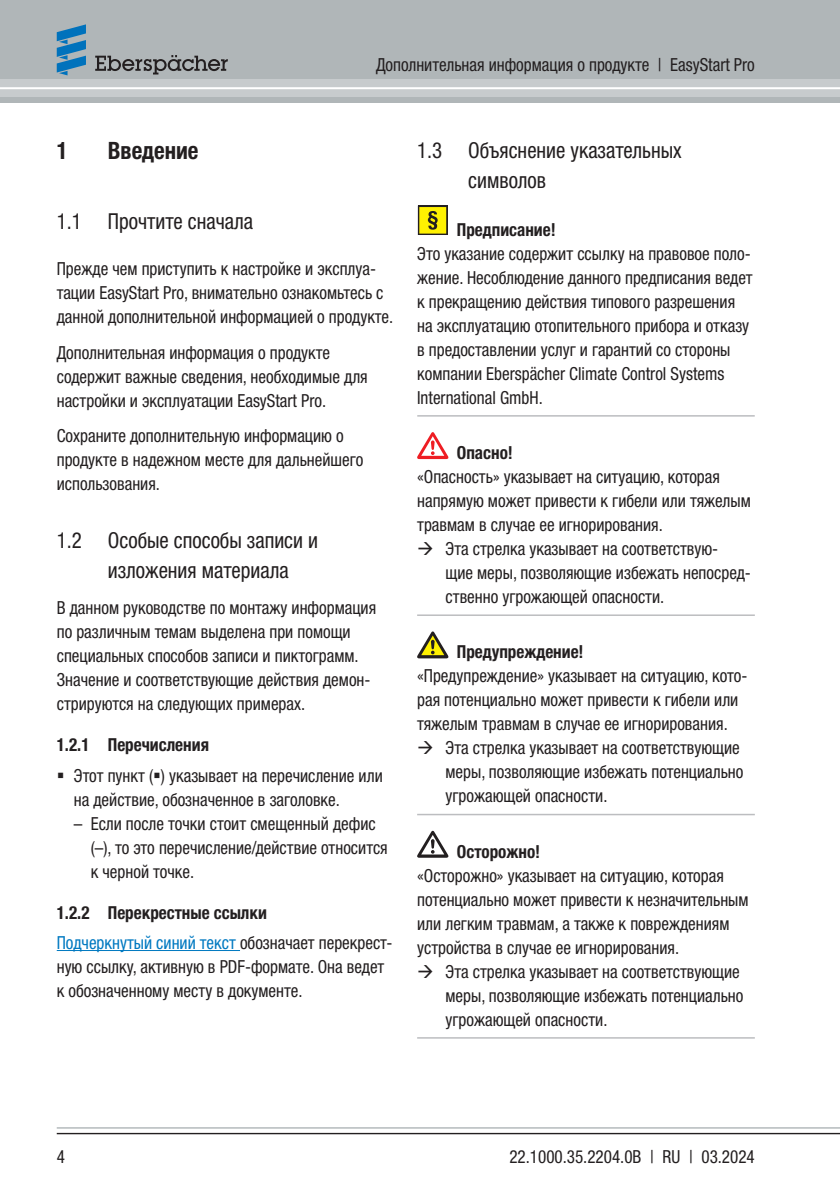
<style>
.page{position:relative;width:840px;height:1191px;background:#fff}
.page>*{position:absolute;margin:0;border:0;box-sizing:border-box;transform-origin:0 0}
.t1{font:700 condensed 24px "Helvetica Neue LTW1 G";color:#231f20;scale:.95 1}
.t2{font:condensed 22px/30px "Helvetica Neue LTW1 G";color:#231f20;scale:.95 1}
.t3{font:condensed 18px/24px "Helvetica Neue LTW1 G";color:#231f20;scale:.95 1}
.t4{font:700 condensed 18px/29.6px "Helvetica Neue LTW1 G";color:#231f20;scale:.95 1}
.s1{font-weight:700}
.s2{font-weight:400;color:#0079c1}
.s3{font-weight:400}
</style>
<div class="page">
<hr style="left:57px;top:950px;width:183px;height:1px;background:#0079c1">
<hr style="left:417px;top:415px;width:337px;height:1px;background:#bcbdc0">
<hr style="left:417px;top:614px;width:337px;height:2px;background:#bcbdc0">
<hr style="left:417px;top:814px;width:337px;height:1px;background:#bcbdc0">
<hr style="left:417px;top:1037px;width:337px;height:1px;background:#bcbdc0">
<svg style="left:417px;top:206px;width:30px;height:29px"></svg>
<svg style="left:417px;top:432px;width:31px;height:27px"></svg>
<svg style="left:417px;top:631px;width:31px;height:27px"></svg>
<svg style="left:417px;top:831px;width:31px;height:26px"></svg>
<div style="left:0;top:0;width:839px;height:102px;background:#b0b6b8"></div>
<div style="left:0;top:80px;width:839px;height:17px;background:#c7cbcd"></div>
<hr style="left:0;top:87px;width:839px;height:2px;background:#fff">
<svg style="left:95px;top:55px;width:133px;height:19px"></svg>
<svg style="left:57px;top:24px;width:29px;height:51px"></svg>
<hr style="left:57px;top:1127px;width:782px;height:1px;background:#b0b6b8">
<hr style="left:57px;top:1132px;width:782px;height:2px;background:#231f20">
<p class="t3" style="left:376px;top:53px;width:400px">Дополнительная информация о продукте | EasyStart Pro</p>
<h1 class="t1" style="left:57px;top:136px;width:13px">1</h1>
<h1 class="t1" style="left:108px;top:136px;width:97px">Введение</h1>
<p class="t2" style="left:57px;top:206px;width:208px">1.1 Прочтите сначала</p>
<p class="t3" style="left:57px;top:257px;width:355px">Прежде чем приступить к настройке и эксплуа&shy;тации EasyStart Pro, внимательно ознакомьтесь с данной дополнительной информацией о продукте.</p>
<p class="t3" style="left:57px;top:340px;width:328px">Дополнительная информация о продукте содержит важные сведения, необходимые для настройки и эксплуатации EasyStart Pro.</p>
<p class="t3" style="left:57px;top:424px;width:324px">Сохраните дополнительную информацию о продукте в надежном месте для дальнейшего использования.</p>
<p class="t2" style="left:108px;top:526px;width:223px;text-indent:-51px">1.2 Особые способы записи и изложения материала</p>
<p class="t3" style="left:57px;top:595px;width:337px">В данном руководстве по монтажу информация по различным темам выделена при помощи специальных способов записи и пиктограмм.<br>Значение и соответствующие действия демон&shy;стрируются на следующих примерах.</p>
<p class="t3" style="left:74px;top:729px;width:326px;line-height:31px;text-indent:-17px"><span class="s1">1.2.1 Перечисления<br></span>Этот пункт (▪) указывает на перечисление или</p>
<p class="t3" style="left:74px;top:787px;width:281px">на действие, обозначенное в заголовке.</p>
<p class="t3" style="left:91px;top:811px;width:314px;text-indent:-17px">– Если после точки стоит смещенный дефис (–), то это перечисление/действие относится к черной точке.</p>
<p class="t4" style="left:57px;top:898px;width:354px">1.2.2 Перекрестные ссылки<br><span class="s2">Подчеркнутый синий текст</span> <span class="s3">обозначает перекрест-</span></p>
<p class="t3" style="left:57px;top:954px;width:346px">ную ссылку, активную в PDF-формате. Она ведет к обозначенному месту в документе.</p>
<p class="t2" style="left:468px;top:135px;width:226px;text-indent:-51px">1.3 Объяснение указательных символов</p>
<p class="t4" style="left:456px;top:215px;width:106px">Предписание!</p>
<p class="t3" style="left:417px;top:241px;width:354px">Это указание содержит ссылку на правовое поло&shy;жение. Несоблюдение данного предписания ведет к прекращению действия типового разрешения на эксплуатацию отопительного прибора и отказу в предоставлении услуг и гарантий со стороны компании Eberspächer Climate Control Systems International GmbH.</p>
<p class="t4" style="left:456px;top:438px;width:60px">Опасно!</p>
<p class="t3" style="left:417px;top:465px;width:320px">«Опасность» указывает на ситуацию, которая</p>
<p class="t3" style="left:417px;top:489px;width:352px">напрямую может привести к гибели или тяжелым</p>
<p class="t3" style="left:417px;top:513px;width:260px">травмам в случае ее игнорирования.</p>
<p class="t3" style="left:445px;top:537px;width:288px">Эта стрелка указывает на соответствую-</p>
<p class="t3" style="left:445px;top:561px;width:323px">щие меры, позволяющие избежать непосред-</p>
<p class="t3" style="left:445px;top:585px;width:232px">ственно угрожающей опасности.</p>
<p class="t4" style="left:456px;top:637px;width:135px">Предупреждение!</p>
<p class="t3" style="left:417px;top:664px;width:349px">«Предупреждение» указывает на ситуацию, кото&shy;рая потенциально может привести к гибели или тяжелым травмам в случае ее игнорирования.</p>
<p class="t3" style="left:445px;top:736px;width:315px">Эта стрелка указывает на соответствующие меры, позволяющие избежать потенциально угрожающей опасности.</p>
<p class="t4" style="left:456px;top:836px;width:89px">Осторожно!</p>
<p class="t3" style="left:417px;top:863px;width:350px">«Осторожно» указывает на ситуацию, которая потенциально может привести к незначительным или легким травмам, а также к повреждениям устройства в случае ее игнорирования.</p>
<p class="t3" style="left:445px;top:959px;width:315px">Эта стрелка указывает на соответствующие меры, позволяющие избежать потенциально угрожающей опасности.</p>
<p class="t3" style="left:57px;top:1144px;width:10px">4</p>
<p class="t3" style="left:509px;top:1144px;width:260px">22.1000.35.2204.0B | RU | 03.2024</p>
</div>
